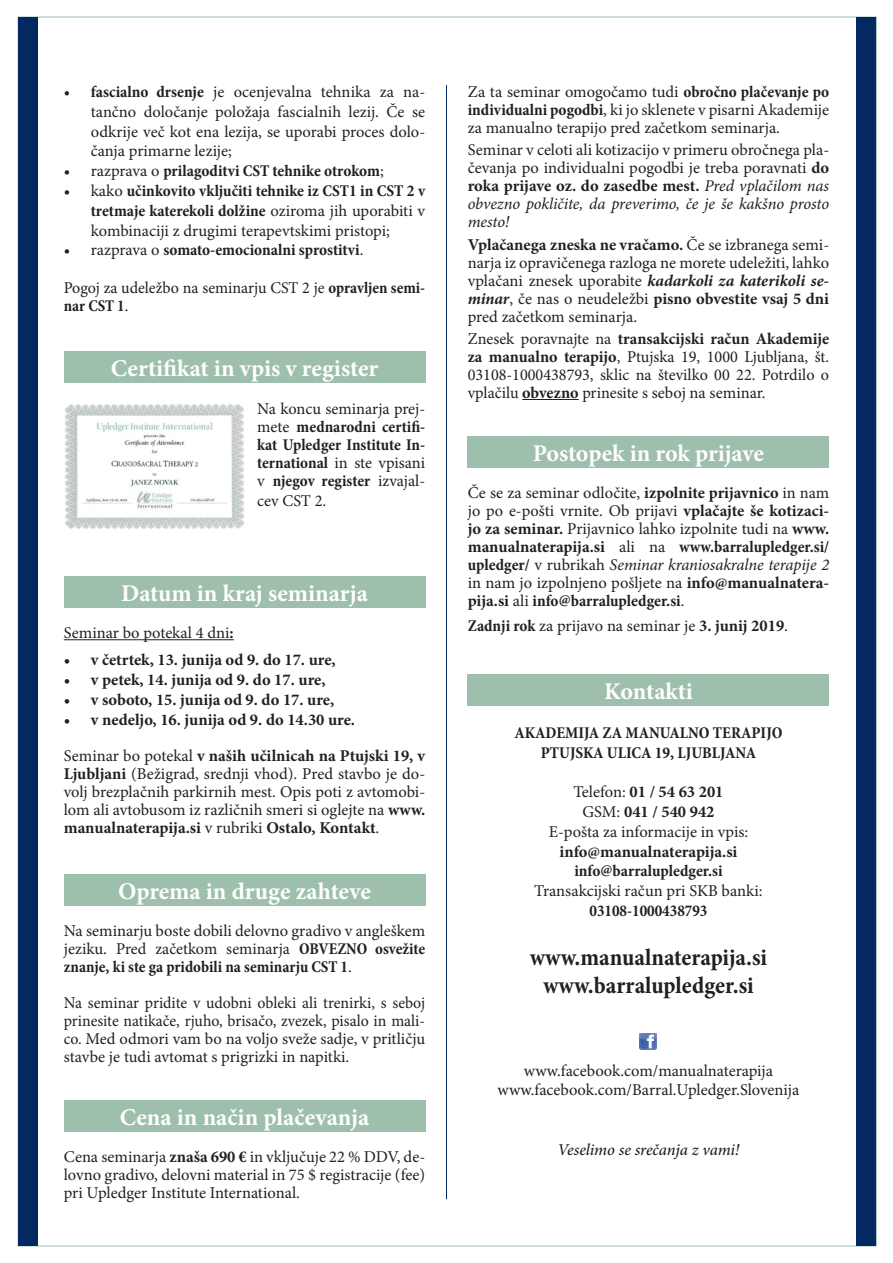
<style>
.page{position:relative;width:893px;height:1263px;background:#fff}
.page>*{position:absolute;margin:0;border:0;box-sizing:border-box;transform-origin:0 0}
.t1{font:700 24px "Minion Pro";color:#fff}
.t2{font:700 condensed 24px "Minion Pro";color:#231f20}
.t3{font:16.5px/18px "Minion Pro";color:#231f20;text-align:justify}
.t4{font:700 condensed 16.5px/18px "Minion Pro";color:#231f20;text-align:justify}
.t5{font:700 16.5px "Minion Pro";color:#231f20}
.t6{font:16.5px/18px "Minion Pro";color:#231f20;text-align:justify;scale:.96 1}
.t7{font:italic 500 16.5px "Minion Pro";letter-spacing:-.01em;color:#231f20}
.s1{font-weight:700;font-stretch:condensed}
.s2{font-weight:400;font-stretch:normal}
.s3{font-weight:700}
.s4{font-style:italic}
.s5{font-weight:700;font-style:italic}
.s6{font-weight:400}
</style>
<div class="page">
<div style="left:18px;top:17px;width:20px;height:1228px;background:#042961"></div>
<div style="left:857px;top:17px;width:19px;height:1228px;background:#042961"></div>
<hr style="left:446px;top:85px;width:1px;height:1114px;background:#042961">
<div style="left:64px;top:576px;width:361px;height:32px;background:#9fbfad"></div>
<hr style="left:64px;top:639px;width:170px;height:1px;background:#231f20">
<div style="left:64px;top:351px;width:361px;height:32px;background:#9fbfad"></div>
<div style="left:64px;top:874px;width:361px;height:32px;background:#9fbfad"></div>
<div style="left:64px;top:1100px;width:361px;height:32px;background:#9fbfad"></div>
<div style="left:468px;top:436px;width:361px;height:32px;background:#9fbfad"></div>
<div style="left:468px;top:674px;width:361px;height:32px;background:#9fbfad"></div>
<img style="left:65px;top:404px;width:179px;height:125px">
<img style="left:640px;top:1033px;width:17px;height:17px">
<hr style="left:522px;top:399px;width:57px;height:1px;background:#231f20">
<p class="t3" style="left:91px;top:82px;width:336px;line-height:19.8px;text-indent:-27px"><span class="s1">• fascialno drsenje</span> je ocenjevalna tehnika za na&shy;tančno določanje položaja fascialnih lezij. Če se odkrije več kot ena lezija, se uporabi proces dolo&shy;čanja primarne lezije;</p>
<p class="t4" style="left:64px;top:162px;width:321px"><span class="s2">• razprava o</span> prilagoditvi CST tehnike otrokom<span class="s2">;</span></p>
<p class="t3" style="left:91px;top:181px;width:336px;line-height:19.8px;text-indent:-27px">• kako <span class="s1">učinkovito vključiti tehnike iz CST1 in CST 2 v tretmaje katerekoli dolžine</span> oziroma jih uporabiti v kombinaciji z drugimi terapevtskimi pristopi;</p>
<p class="t4" style="left:64px;top:241px;width:301px"><span class="s2">• razprava o</span> somato-emocionalni sprostitvi<span class="s2">.</span></p>
<p class="t3" style="left:64px;top:279px;width:363px">Pogoj za udeležbo na seminarju CST 2 je <span class="s1">opravljen semi&shy;nar CST 1</span>.</p>
<p class="t1" style="left:111px;top:351px;width:269px">Certifikat in vpis v register</p>
<p class="t4" style="left:257px;top:400px;width:169px"><span class="s2">Na koncu seminarja prej&shy;mete</span> mednarodni certifi&shy;kat Upledger Institute In&shy;ternational <span class="s2">in ste vpisani v</span> njegov register <span class="s2">izvajal-</span></p>
<p class="t3" style="left:257px;top:492px;width:71px">cev CST 2.</p>
<p class="t1" style="left:121px;top:576px;width:248px">Datum in kraj seminarja</p>
<p class="t3" style="left:64px;top:624px;width:171px">Seminar bo potekal 4 dni<span class="s3">:</span></p>
<p class="t5" style="left:64px;top:648px;width:273px">• v četrtek, 13. junija od 9. do 17. ure,</p>
<p class="t5" style="left:64px;top:668px;width:263px">• v petek, 14. junija od 9. do 17. ure,</p>
<p class="t5" style="left:64px;top:688px;width:272px">• v soboto, 15. junija od 9. do 17. ure,</p>
<p class="t5" style="left:64px;top:708px;width:293px">• v nedeljo, 16. junija od 9. do 14.30 ure.</p>
<p class="t3" style="left:64px;top:747px;width:363px">Seminar bo potekal <span class="s3">v naših učilnicah na Ptujski 19, v Ljubljani</span> (Bežigrad, srednji vhod). Pred stavbo je do&shy;volj brezplačnih parkirnih mest. Opis poti z avtomobi&shy;lom ali avtobusom iz različnih smeri si oglejte na <span class="s3">www. manualnaterapija.si</span> v rubriki <span class="s3">Ostalo, Kontakt</span>.</p>
<p class="t1" style="left:118px;top:874px;width:254px">Oprema in druge zahteve</p>
<p class="t3" style="left:64px;top:922px;width:363px">Na seminarju boste dobili delovno gradivo v angleškem jeziku. Pred začetkom seminarja <span class="s1">OBVEZNO osvežite znanje, ki ste ga pridobili na seminarju CST 1</span>.</p>
<p class="t6" style="left:64px;top:994px;width:378px">Na seminar pridite v udobni obleki ali trenirki, s seboj prinesite natikače, rjuho, brisačo, zvezek, pisalo in mali&shy;co. Med odmori vam bo na voljo sveže sadje, v pritličju stavbe je tudi avtomat s prigrizki in napitki.</p>
<p class="t1" style="left:120px;top:1100px;width:251px">Cena in način plačevanja</p>
<p class="t3" style="left:64px;top:1148px;width:363px">Cena seminarja <span class="s3">znaša 690 €</span> in vključuje 22 % DDV, de&shy;lovno gradivo, delovni material in 75 $ registracije (fee) pri Upledger Institute International.</p>
<p class="t3" style="left:468px;top:83px;width:363px">Za ta seminar omogočamo tudi <span class="s1">obročno plačevanje po individualni pogodbi</span>, ki jo sklenete v pisarni Akademije za manualno terapijo pred začetkom seminarja.</p>
<p class="t3" style="left:468px;top:141px;width:363px">Seminar v celoti ali kotizacijo v primeru obročnega pla&shy;čevanja po individualni pogodbi je treba poravnati <span class="s3">do roka prijave oz. do zasedbe mest.</span> <span class="s4">Pred vplačilom nas obvezno pokličite, da preverimo, če je še kakšno prosto mesto!</span></p>
<p class="t3" style="left:468px;top:235px;width:363px"><span class="s3">Vplačanega zneska ne vračamo.</span> Če se izbranega semi&shy;narja iz opravičenega razloga ne morete udeležiti, lahko vplačani znesek uporabite <span class="s5">kadarkoli za katerikoli se&shy;minar</span>, če nas o neudeležbi <span class="s3">pisno obvestite vsaj 5 dni </span>pred začetkom seminarja.</p>
<p class="t3" style="left:468px;top:330px;width:363px">Znesek poravnajte na <span class="s3">transakcijski račun Akademije za manualno terapijo</span>, Ptujska 19, 1000 Ljubljana, št.<br>03108-1000438793, sklic na številko 00 22. Potrdilo o vplačilu <span class="s3">obvezno</span> prinesite s seboj na seminar.</p>
<p class="t1" style="left:533px;top:436px;width:233px">Postopek in rok prijave</p>
<p class="t3" style="left:468px;top:484px;width:363px">Če se za seminar odločite, <span class="s3">izpolnite prijavnico</span> in nam jo po e-pošti vrnite. Ob prijavi <span class="s3">vplačajte še kotizaci&shy;jo za seminar.</span> Prijavnico lahko izpolnite tudi na <span class="s3">www. manualnaterapija.si</span> ali na <span class="s1">www.barralupledger.si/ upledger/</span> v rubrikah <span class="s4">Seminar kraniosakralne terapije 2 </span>in nam jo izpolnjeno pošljete na <span class="s3">info@manualnatera&shy;pija.si</span> ali <span class="s1">info@barralupledger.si</span>.</p>
<p class="t3" style="left:468px;top:617px;width:322px"><span class="s1">Zadnji rok</span> za prijavo na seminar je <span class="s3">3. junij 2019</span>.</p>
<p class="t1" style="left:604px;top:674px;width:90px">Kontakti</p>
<p class="t4" style="left:514px;top:723px;width:270px">AKADEMIJA ZA MANUALNO TERAPIJO</p>
<p class="t4" style="left:541px;top:743px;width:217px">PTUJSKA ULICA 19, LJUBLJANA</p>
<p class="t5" style="left:573px;top:780px;width:152px"><span class="s6">Telefon:</span> 01 / 54 63 201</p>
<p class="t5" style="left:582px;top:800px;width:134px"><span class="s6">GSM:</span> 041 / 540 942</p>
<p class="t3" style="left:549px;top:822px;width:201px">E-pošta za informacije in vpis:</p>
<p class="t5" style="left:559px;top:840px;width:179px">info@manualnaterapija.si</p>
<p class="t4" style="left:574px;top:862px;width:150px">info@barralupledger.si</p>
<p class="t3" style="left:534px;top:882px;width:230px">Transakcijski račun pri SKB banki:</p>
<p class="t4" style="left:589px;top:901px;width:120px">03108-1000438793</p>
<p class="t2" style="left:530px;top:940px;width:239px">www.manualnaterapija.si</p>
<p class="t2" style="left:543px;top:969px;width:212px">www.barralupledger.si</p>
<p class="t3" style="left:524px;top:1061px;width:251px">www.facebook.com/manualnaterapija</p>
<p class="t3" style="left:498px;top:1081px;width:303px">www.facebook.com/Barral.Upledger.Slovenija</p>
<p class="t7" style="left:558px;top:1138px;width:183px">Veselimo se srečanja z vami!</p>
</div>
